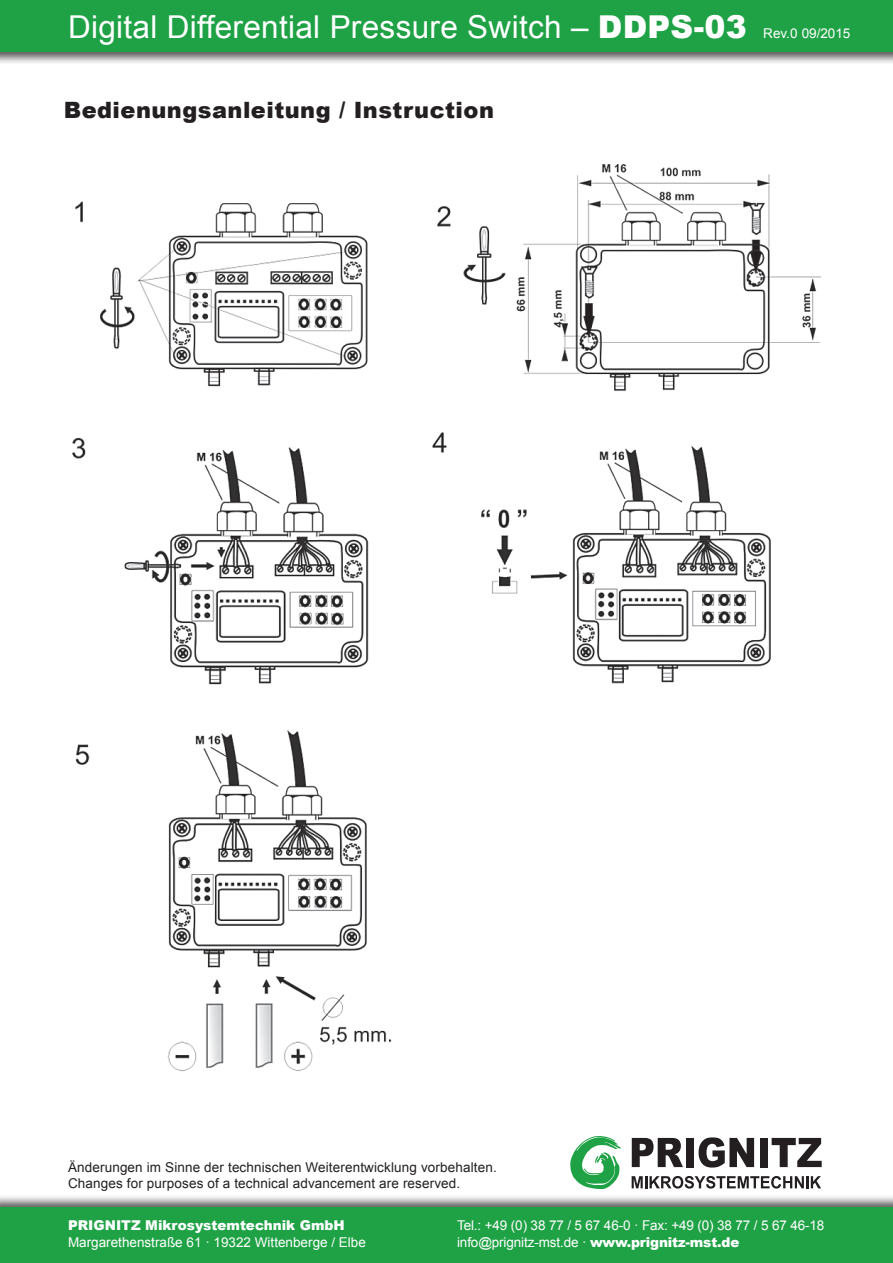
<style>
.page{position:relative;width:893px;height:1263px;background:#fff}
.page>*{position:absolute;margin:0;border:0;box-sizing:border-box;transform-origin:0 0}
.t1{font:31.5px "Arial";letter-spacing:.01em;color:#fff}
.t2{font:900 22.5px "Arial";letter-spacing:.02em;color:#231f20}
.t3{font:13.5px/16.5px "Arial";color:#fff}
.t4{font:13.5px/16.2px "Arial";letter-spacing:.01em;color:#231f20}
.t5{font:900 13.5px "Arial";color:#fff}
.s1{font-weight:900}
</style>
<div class="page">
<img style="left:72px;top:164px;width:749px;height:907px">
<svg style="left:632px;top:1138px;width:51px;height:29px"></svg>
<div style="left:686px;top:1138px;width:8px;height:29px;background:#231f20"></div>
<svg style="left:699px;top:1137px;width:55px;height:30px"></svg>
<div style="left:760px;top:1138px;width:8px;height:29px;background:#231f20"></div>
<svg style="left:772px;top:1138px;width:50px;height:29px"></svg>
<svg style="left:632px;top:1176px;width:189px;height:12px"></svg>
<svg style="left:570px;top:1136px;width:51px;height:53px"></svg>
<div style="left:0;top:1194px;width:893px;height:69px;background:#231f20;opacity:.75"></div>
<div style="left:0;top:1208px;width:893px;height:55px;background:#1fa245"></div>
<div style="left:0;top:0;width:893px;height:65px;background:#231f20;opacity:.75"></div>
<div style="left:0;top:0;width:893px;height:51px;background:#1fa245"></div>
<h1 class="t1" style="left:68px;top:6px;width:680px">Digital Differential Pressure Switch – <span class="s1">DDPS-03</span></h1>
<p class="t3" style="left:763px;top:25px;width:89px">Rev.0 09/2015</p>
<h2 class="t2" style="left:64px;top:94px;width:432px">Bedienungsanleitung / Instruction</h2>
<p class="t4" style="left:68px;top:1159px;width:430px">Änderungen im Sinne der technischen Weiterentwicklung vorbehalten.<br>Changes for purposes of a technical advancement are reserved.</p>
<p class="t5" style="left:68px;top:1216px;width:278px">PRIGNITZ Mikrosystemtechnik GmbH</p>
<p class="t3" style="left:68px;top:1234px;width:299px">Margarethenstraße 61 · 19322 Wittenberge / Elbe</p>
<p class="t3" style="left:457px;top:1217px;width:369px">Tel.: +49 (0) 38 77 / 5 67 46-0 · Fax: +49 (0) 38 77 / 5 67 46-18 info@prignitz-mst.de · <span class="s1">www.prignitz-mst.de</span></p>
</div>
